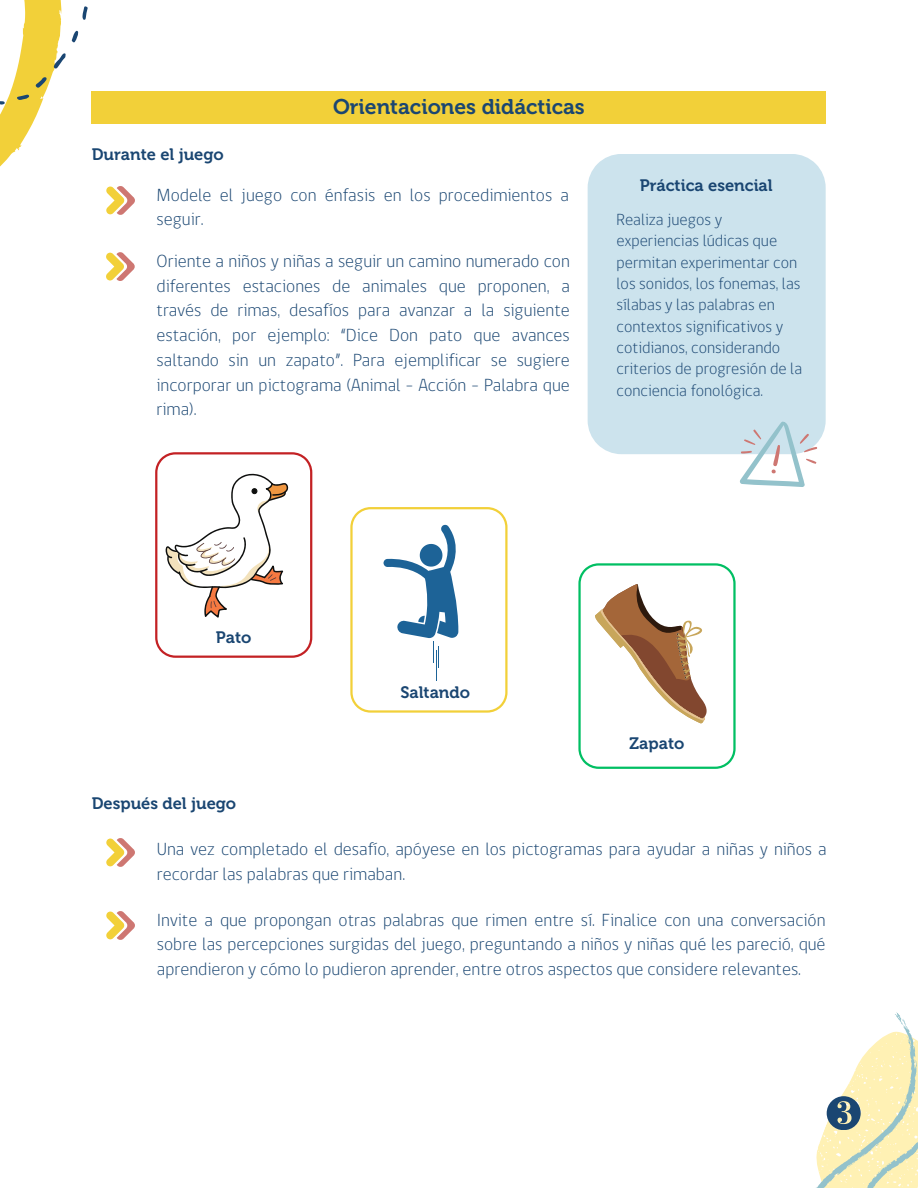
<style>
.page{position:relative;width:918px;height:1188px;background:#fff}
.page>*{position:absolute;margin:0;border:0;box-sizing:border-box;transform-origin:0 0}
.t1{font:21.15px "Museo 700";color:#1a4672}
.t2{font:300 18px/24.8px "gob CL";color:#1a4672}
.t3{font:300 16.5px/21.3px "gob CL";color:#1a4672}
.t4{font:16.5px "Museo 700";color:#1a4672}
</style>
<div class="page">
<div style="left:92px;top:92px;width:734px;height:32px;background:#f2d039"></div>
<svg style="left:0;top:0;width:88px;height:167px"></svg>
<svg style="left:106px;top:186px;width:29px;height:29px"></svg>
<div style="left:588px;top:154px;width:238px;height:300px;background:#cce3ed"></div>
<svg style="left:739px;top:414px;width:85px;height:73px"></svg>
<svg style="left:106px;top:252px;width:29px;height:29px"></svg>
<svg style="left:106px;top:838px;width:29px;height:29px"></svg>
<svg style="left:106px;top:911px;width:29px;height:29px"></svg>
<svg style="left:155px;top:452px;width:157px;height:206px"></svg>
<svg style="left:350px;top:507px;width:158px;height:206px"></svg>
<hr style="left:436px;top:650px;width:1px;height:31px;background:#1d6397">
<svg style="left:578px;top:563px;width:158px;height:206px"></svg>
<svg style="left:816px;top:1012px;width:102px;height:176px"></svg>
<h2 class="t4" style="left:92px;top:144px;width:134px">Durante el juego</h2>
<p class="t1" style="left:333px;top:95px;width:253px">Orientaciones didácticas</p>
<h1 class="t2" style="left:157px;top:183px;width:414px">Modele el juego con énfasis en los procedimientos a seguir.</h1>
<h2 class="t2" style="left:157px;top:249px;width:415px;text-align:justify">Oriente a niños y niñas a seguir un camino numerado con diferentes estaciones de animales que proponen, a través de rimas, desafíos para avanzar a la siguiente estación, por ejemplo: “Dice Don pato que avances saltando sin un zapato”. Para ejemplificar se sugiere incorporar un pictograma (Animal - Acción - Palabra que rima).</h2>
<p class="t4" style="left:640px;top:175px;width:134px">Práctica esencial</p>
<p class="t3" style="left:617px;top:210px;width:187px">Realiza juegos y experiencias lúdicas que permitan experimentar con los sonidos, los fonemas, las sílabas y las palabras en contextos significativos y cotidianos, considerando criterios de progresión de la conciencia fonológica.</p>
<p class="t4" style="left:216px;top:628px;width:37px">Pato</p>
<p class="t4" style="left:92px;top:793px;width:146px">Después del juego</p>
<p class="t4" style="left:401px;top:682px;width:71px">Saltando</p>
<p class="t4" style="left:630px;top:733px;width:56px">Zapato</p>
<p class="t2" style="left:157px;top:838px;width:671px">Una vez completado el desafío, apóyese en los pictogramas para ayudar a niñas y niños a recordar las palabras que rimaban.</p>
<p class="t2" style="left:157px;top:908px;width:670px;text-align:justify">Invite a que propongan otras palabras que rimen entre sí. Finalice con una conversación sobre las percepciones surgidas del juego, preguntando a niños y niñas qué les pareció, qué aprendieron y cómo lo pudieron aprender, entre otros aspectos que considere relevantes.</p>
</div>
